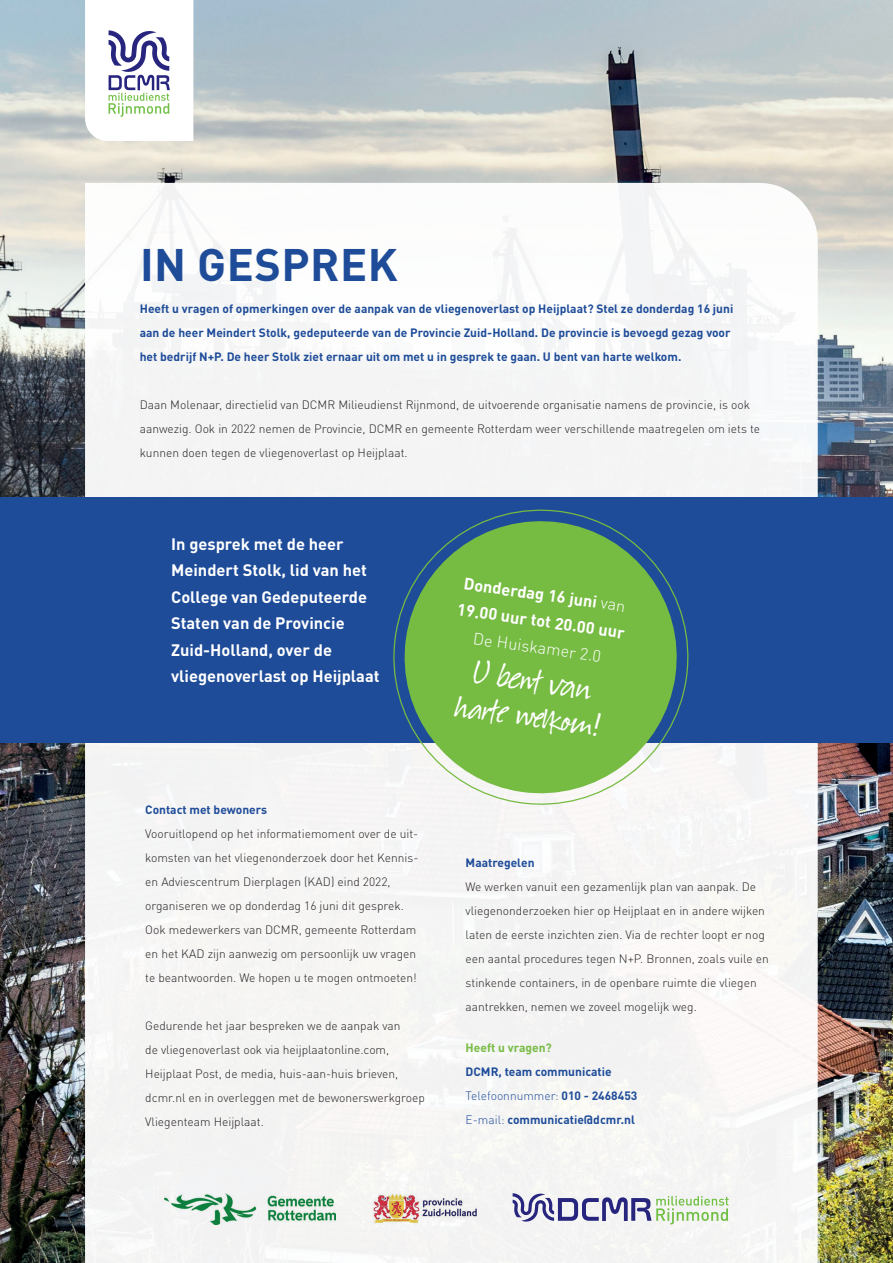
<style>
.page{position:relative;width:893px;height:1263px;background:#fff}
.page>*{position:absolute;margin:0;border:0;box-sizing:border-box;transform-origin:0 0}
.t1{font:700 45px "DIN Pro";letter-spacing:.01em;color:#1e4c99}
.t2{font:40.95px/35.8px "Suomi Hand Script";color:#fff;text-align:center}
.t3{font:700 16.35px/26.5px "DIN Pro";color:#fff}
.t4{font:300 16.35px "DIN Pro";color:#fff}
.t5{font:300 12px/24px "DIN Pro";color:#231f20}
.t6{font:700 12px/24px "DIN Pro";color:#1e4c99}
.t7{font:700 12px "DIN Pro";color:#76bb42}
.s1{font-weight:300}
</style>
<div class="page">
<img style="left:0;top:0;width:893px;height:1263px">
<div style="left:85px;top:183px;width:733px;height:1080px;background:#f5f5f5"></div>
<svg style="left:85px;top:0;width:108px;height:141px"></svg>
<div style="left:0;top:497px;width:893px;height:246px;background:#1e4c99"></div>
<svg style="left:383px;top:509px;width:316px;height:305px"></svg>
<img style="left:164px;top:1193px;width:172px;height:31px">
<img style="left:370px;top:1193px;width:108px;height:32px">
<svg style="left:513px;top:1193px;width:216px;height:31px"></svg>
<h1 class="t1" style="left:140px;top:229px;width:259px">IN GESPREK</h1>
<p class="t6" style="left:140px;top:295px;width:595px">Heeft u vragen of opmerkingen over de aanpak van de vliegenoverlast op Heijplaat? Stel ze donderdag 16 juni aan de heer Meindert Stolk, gedeputeerde van de Provincie Zuid-Holland. De provincie is bevoegd gezag voor het bedrijf N+P. De heer Stolk ziet ernaar uit om met u in gesprek te gaan. U bent van harte welkom.</p>
<p class="t5" style="left:140px;top:391px;width:622px">Daan Molenaar, directielid van DCMR Milieudienst Rijnmond, de uitvoerende organisatie namens de provincie, is ook aanwezig. Ook in 2022 nemen de Provincie, DCMR en gemeente Rotterdam weer verschillende maatregelen om iets te kunnen doen tegen de vliegenoverlast op Heijplaat.</p>
<h3 class="t3" style="left:171px;top:530px;width:210px">In gesprek met de heer<br>Meindert Stolk, lid van het<br>College van Gedeputeerde<br>Staten van de Provincie<br>Zuid-Holland, over de vliegenoverlast op Heijplaat</h3>
<p class="t6" style="left:145px;top:797px;width:123px">Contact met bewoners</p>
<p class="t5" style="left:145px;top:821px;width:275px">Vooruitlopend op het informatiemoment over de uit&shy;komsten van het vliegenonderzoek door het Kennis&shy;en Adviescentrum Dierplagen (KAD) eind 2022, organiseren we op donderdag 16 juni dit gesprek.<br>Ook medewerkers van DCMR, gemeente Rotterdam en het KAD zijn aanwezig om persoonlijk uw vragen te beantwoorden. We hopen u te mogen ontmoeten!</p>
<p class="t5" style="left:145px;top:1013px;width:281px">Gedurende het jaar bespreken we de aanpak van<br>de vliegenoverlast ook via heijplaatonline.com, Heijplaat Post, de media, huis-aan-huis brieven, dcmr.nl en in overleggen met de bewonerswerkgroep Vliegenteam Heijplaat.</p>
<h3 class="t3" style="left:463px;top:569px;width:170px;rotate:8deg">Donderdag 16 juni <span class="s1">van<br></span>19.00 uur tot 20.00 uur</h3>
<h3 class="t4" style="left:475px;top:626px;width:130px;rotate:8deg">De Huiskamer 2.0</h3>
<h2 class="t2" style="left:462px;top:654px;width:148px;rotate:8deg">U bent van harte we lkom!</h2>
<p class="t6" style="left:466px;top:850px;width:70px">Maatregelen</p>
<p class="t5" style="left:466px;top:874px;width:305px">We werken vanuit een gezamenlijk plan van aanpak. De vliegenonderzoeken hier op Heijplaat en in andere wijken laten de eerste inzichten zien. Via de rechter loopt er nog een aantal procedures tegen N+P. Bronnen, zoals vuile en stinkende containers, in de openbare ruimte die vliegen aantrekken, nemen we zoveel mogelijk weg.</p>
<p class="t7" style="left:466px;top:1038px;width:88px">Heeft u vragen?</p>
<p class="t6" style="left:466px;top:1059px;width:173px">DCMR, team communicatie<br><span class="s1">Telefoonnummer:</span> 010 - 2468453<br><span class="s1">E-mail:</span> communicatie@dcmr.nl</p>
</div>
